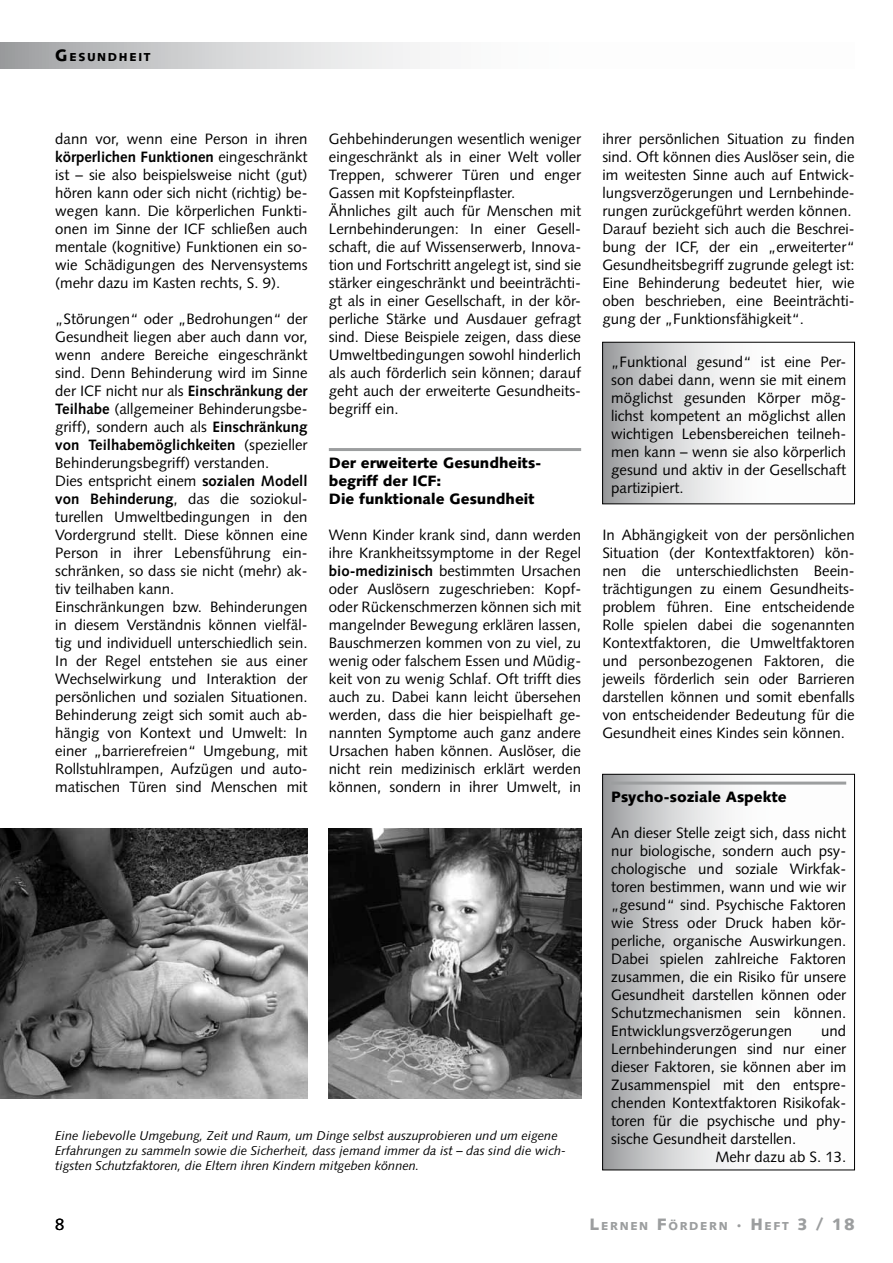
<style>
.page{position:relative;width:893px;height:1263px;background:#fff}
.page>*{position:absolute;margin:0;border:0;box-sizing:border-box;transform-origin:0 0}
.t1{font:16.5px "Syntax LT";color:#000}
.t2{font:15px/18px "Syntax LT";color:#000;text-align:justify}
.t3{font:900 15px/18px "Syntax LT";color:#000}
.t4{font:italic 12.75px/15.3px "Syntax LT";color:#000}
.t5{font:900 11.55px "Syntax LT";letter-spacing:.145em;color:#9c9e9f}
.t6{font:900 11.55px "Syntax LT";letter-spacing:.145em;color:#000}
.s1{font-size:16.5px}
.s2{font-weight:700}
</style>
<div class="page">
<svg style="left:0;top:43px;width:420px;height:25px;background:#cfd0d1"></svg>
<hr style="left:329px;top:448px;width:252px;height:3px;background:#9c9e9f">
<svg style="left:604px;top:344px;width:125px;height:158px;background:#cecfd0"></svg>
<div style="left:602px;top:342px;width:253px;height:162px;border:1px solid #000"></div>
<svg style="left:604px;top:776px;width:243px;height:392px"></svg>
<div style="left:602px;top:774px;width:253px;height:396px;border:1px solid #000"></div>
<hr style="left:611px;top:781px;width:235px;height:3px;background:#9c9e9f">
<img style="left:0;top:828px;width:308px;height:270px">
<img style="left:329px;top:828px;width:252px;height:270px">
<p class="t6" style="left:55px;top:50px;width:97px"><span class="s1">G</span> ESUNDHEIT</p>
<p class="t2" style="left:55px;top:130px;width:254px">dann vor, wenn eine Person in ihren <span class="s2">körperlichen Funktionen</span> eingeschränkt ist – sie also beispielsweise nicht (gut) hören kann oder sich nicht (richtig) be&shy;wegen kann. Die körperlichen Funkti&shy;onen im Sinne der ICF schließen auch mentale (kognitive) Funktionen ein so&shy;wie Schädigungen des Nervensystems (mehr dazu im Kasten rechts, S. 9).</p>
<p class="t2" style="left:55px;top:310px;width:254px;text-align:left">„Störungen“ oder „Bedrohungen“ der Gesundheit liegen aber auch dann vor, wenn andere Bereiche eingeschränkt sind. Denn Behinderung wird im Sinne der ICF nicht nur als <span class="s2">Einschränkung der Teilhabe</span> (allgemeiner Behinderungsbe&shy;griff), sondern auch als <span class="s2">Einschränkung von Teilhabemöglichkeiten</span> (spezieller Behinderungsbegriff) verstanden.<br>Dies entspricht einem <span class="s2">sozialen Modell von Behinderung</span>, das die soziokul&shy;turellen Umweltbedingungen in den Vordergrund stellt. Diese können eine Person in ihrer Lebensführung ein&shy;schränken, so dass sie nicht (mehr) ak&shy;tiv teilhaben kann.<br>Einschränkungen bzw. Behinderungen in diesem Verständnis können vielfäl&shy;tig und individuell unterschiedlich sein.<br>In der Regel entstehen sie aus einer Wechselwirkung und Interaktion der persönlichen und sozialen Situationen.<br>Behinderung zeigt sich somit auch ab&shy;hängig von Kontext und Umwelt: In einer „barrierefreien“ Umgebung, mit Rollstuhlrampen, Aufzügen und auto&shy;matischen Türen sind Menschen mit</p>
<p class="t2" style="left:329px;top:130px;width:254px;text-align:left">Gehbehinderungen wesentlich weniger eingeschränkt als in einer Welt voller Treppen, schwerer Türen und enger Gassen mit Kopfsteinpflaster.<br>Ähnliches gilt auch für Menschen mit Lernbehinderungen: In einer Gesell&shy;schaft, die auf Wissenserwerb, Innova&shy;tion und Fortschritt angelegt ist, sind sie stärker eingeschränkt und beeinträchti&shy;gt als in einer Gesellschaft, in der kör&shy;perliche Stärke und Ausdauer gefragt sind. Diese Beispiele zeigen, dass diese Umweltbedingungen sowohl hinderlich als auch förderlich sein können; darauf geht auch der erweiterte Gesundheits&shy;begriff ein.</p>
<p class="t3" style="left:329px;top:454px;width:214px">Der erweiterte Gesundheits&shy;begriff der ICF:<br>Die funktionale Gesundheit</p>
<p class="t2" style="left:329px;top:526px;width:254px">Wenn Kinder krank sind, dann werden ihre Krankheitssymptome in der Regel <span class="s2">bio-medizinisch</span> bestimmten Ursachen oder Auslösern zugeschrieben: Kopf&shy;oder Rückenschmerzen können sich mit mangelnder Bewegung erklären lassen, Bauschmerzen kommen von zu viel, zu wenig oder falschem Essen und Müdig&shy;keit von zu wenig Schlaf. Oft trifft dies auch zu. Dabei kann leicht übersehen werden, dass die hier beispielhaft ge&shy;nannten Symptome auch ganz andere Ursachen haben können. Auslöser, die nicht rein medizinisch erklärt werden können, sondern in ihrer Umwelt, in</p>
<p class="t4" style="left:55px;top:1127px;width:512px">Eine liebevolle Umgebung, Zeit und Raum, um Dinge selbst auszuprobieren und um eigene<br>Erfahrungen zu sammeln sowie die Sicherheit, dass jemand immer da ist – das sind die wich&shy;tigsten Schutzfaktoren, die Eltern ihren Kindern mitgeben können.</p>
<p class="t2" style="left:602px;top:130px;width:254px;text-align:left">ihrer persönlichen Situation zu finden sind. Oft können dies Auslöser sein, die im weitesten Sinne auch auf Entwick&shy;lungsverzögerungen und Lernbehinde&shy;rungen zurückgeführt werden können.<br>Darauf bezieht sich auch die Beschrei&shy;bung der ICF, der ein „erweiterter“ Gesundheitsbegriff zugrunde gelegt ist:<br>Eine Behinderung bedeutet hier, wie oben beschrieben, eine Beeinträchti&shy;gung der „Funktionsfähigkeit“.</p>
<p class="t2" style="left:611px;top:353px;width:236px">„Funktional gesund“ ist eine Per&shy;son dabei dann, wenn sie mit einem möglichst gesunden Körper mög&shy;lichst kompetent an möglichst allen wichtigen Lebensbereichen teilneh&shy;men kann – wenn sie also körperlich gesund und aktiv in der Gesellschaft partizipiert.</p>
<p class="t2" style="left:602px;top:526px;width:254px">In Abhängigkeit von der persönlichen Situation (der Kontextfaktoren) kön&shy;nen die unterschiedlichsten Beein&shy;trächtigungen zu einem Gesundheits&shy;problem führen. Eine entscheidende Rolle spielen dabei die sogenannten Kontextfaktoren, die Umweltfaktoren und personbezogenen Faktoren, die jeweils förderlich sein oder Barrieren darstellen können und somit ebenfalls von entscheidender Bedeutung für die Gesundheit eines Kindes sein können.</p>
<p class="t3" style="left:611px;top:787px;width:177px">Psycho-soziale Aspekte</p>
<p class="t2" style="left:611px;top:823px;width:236px">An dieser Stelle zeigt sich, dass nicht nur biologische, sondern auch psy&shy;chologische und soziale Wirkfak&shy;toren bestimmen, wann und wie wir „gesund“ sind. Psychische Faktoren wie Stress oder Druck haben kör&shy;perliche, organische Auswirkungen.<br>Dabei spielen zahlreiche Faktoren zusammen, die ein Risiko für unsere Gesundheit darstellen können oder Schutzmechanismen sein können.<br>Entwicklungsverzögerungen</p>
<p class="t2" style="left:821px;top:1021px;width:27px">und</p>
<p class="t2" style="left:611px;top:1039px;width:236px">Lernbehinderungen sind nur einer</p>
<p class="t2" style="left:611px;top:1057px;width:236px">dieser Faktoren, sie können aber im</p>
<p class="t2" style="left:611px;top:1075px;width:236px">Zusammenspiel mit den entspre-</p>
<p class="t2" style="left:611px;top:1093px;width:236px">chenden Kontextfaktoren Risikofak-</p>
<p class="t2" style="left:611px;top:1111px;width:236px">toren für die psychische und phy-</p>
<p class="t2" style="left:611px;top:1129px;width:187px">sische Gesundheit darstellen.</p>
<p class="t2" style="left:715px;top:1147px;width:132px">Mehr dazu ab S. 13.</p>
<p class="t1" style="left:55px;top:1214px;width:11px">8</p>
<p class="t5" style="left:589px;top:1219px;width:267px"><span class="s1">L</span>ERNEN <span class="s1">F</span>ÖRDERN <span class="s1">· H</span>EFT <span class="s1">3 / 18</span></p>
</div>
